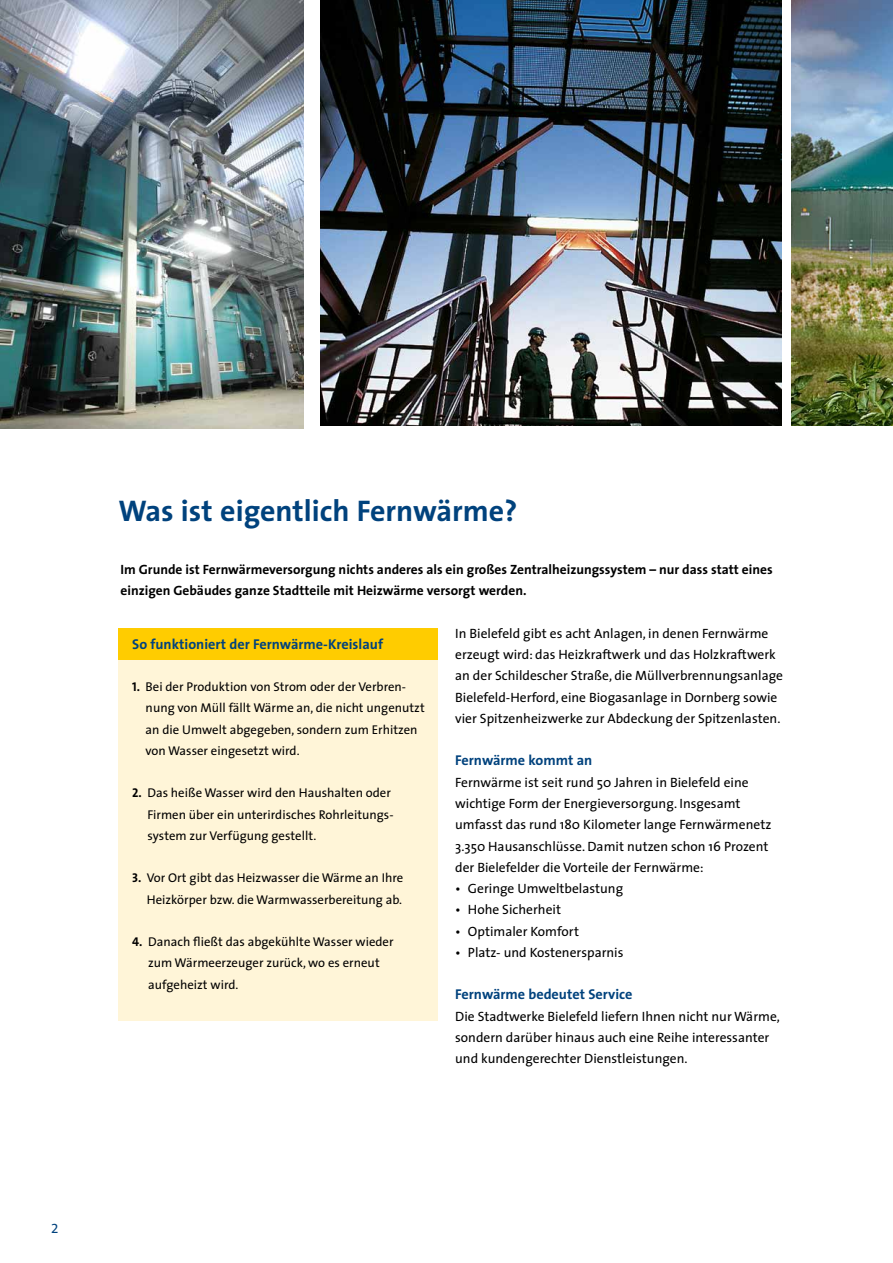
<style>
.page{position:relative;width:893px;height:1263px;background:#fff}
.page>*{position:absolute;margin:0;border:0;box-sizing:border-box;transform-origin:0 0}
.t1{font:700 30px "The Sans";color:#00427d}
.t2{font:700 14.25px "The Sans";color:#00427d}
.t3{font:13.5px/21.3px "The Sans";color:#000}
.t4{font:700 13.5px/21.3px "The Sans";color:#000}
.t5{font:13.5px "The Sans Expert";color:#00427d}
.t6{font:12.75px/21.3px "The Sans";color:#000}
.s1{font-family:"The Sans Bold Caps"}
</style>
<div class="page">
<div style="left:118px;top:659px;width:320px;height:362px;background:#fff5d8"></div>
<div style="left:118px;top:627px;width:320px;height:32px;background:#fc0"></div>
<img style="left:792px;top:0;width:101px;height:425px">
<img style="left:0;top:0;width:303px;height:428px">
<img style="left:320px;top:0;width:461px;height:425px">
<h1 class="t1" style="left:118px;top:486px;width:400px">Was ist eigentlich Fernwärme?</h1>
<p class="t4" style="left:120px;top:558px;width:654px">Im Grunde ist Fernwärmeversorgung nichts anderes als ein großes Zentralheizungssystem – nur dass statt eines einzigen Gebäudes ganze Stadtteile mit Heizwärme versorgt werden.</p>
<p class="t2" style="left:132px;top:632px;width:252px">So funktioniert der Fernwärme-Kreislauf</p>
<p class="t6" style="left:146px;top:676px;width:281px;text-indent:-13px"><span class="s1">1.</span> Bei der Produktion von Strom oder der Verbren&shy;nung von Müll fällt Wärme an, die nicht ungenutzt an die Umwelt abgegeben, sondern zum Erhitzen von Wasser eingesetzt wird.</p>
<p class="t6" style="left:147px;top:782px;width:248px;text-indent:-15px"><span class="s1">2.</span> Das heiße Wasser wird den Haushalten oder<br>Firmen über ein unterirdisches Rohrleitungs&shy;system zur Verfügung gestellt.</p>
<p class="t6" style="left:132px;top:867px;width:273px;text-align:right"><span class="s1">3.</span> Vor Ort gibt das Heizwasser die Wärme an Ihre<br>Heizkörper bzw. die Warmwasserbereitung ab.</p>
<p class="t6" style="left:148px;top:931px;width:247px;text-indent:-16px"><span class="s1">4.</span> Danach fließt das abgekühlte Wasser wieder zum Wärmeerzeuger zurück, wo es erneut aufgeheizt wird.</p>
<p class="t3" style="left:455px;top:622px;width:329px">In Bielefeld gibt es acht Anlagen, in denen Fernwärme erzeugt wird: das Heizkraftwerk und das Holzkraftwerk an der Schildescher Straße, die Müllverbrennungsanlage Bielefeld-Herford, eine Biogasanlage in Dornberg sowie vier Spitzenheizwerke zur Abdeckung der Spitzenlasten.</p>
<p class="t2" style="left:455px;top:749px;width:139px">Fernwärme kommt an</p>
<p class="t3" style="left:455px;top:771px;width:318px">Fernwärme ist seit rund 50 Jahren in Bielefeld eine wichtige Form der Energieversorgung. Insgesamt umfasst das rund 180 Kilometer lange Fernwärmenetz 3.350 Hausanschlüsse. Damit nutzen schon 16 Prozent der Bielefelder die Vorteile der Fernwärme:</p>
<p class="t3" style="left:455px;top:877px;width:170px">• Geringe Umweltbelastung</p>
<p class="t3" style="left:455px;top:899px;width:107px">• Hohe Sicherheit</p>
<p class="t3" style="left:455px;top:920px;width:125px">• Optimaler Komfort</p>
<p class="t3" style="left:455px;top:941px;width:170px">• Platz- und Kostenersparnis</p>
<p class="t2" style="left:455px;top:982px;width:179px">Fernwärme bedeutet Service</p>
<p class="t3" style="left:455px;top:1005px;width:326px">Die Stadtwerke Bielefeld liefern Ihnen nicht nur Wärme, sondern darüber hinaus auch eine Reihe interessanter und kundengerechter Dienstleistungen.</p>
<p class="t5" style="left:51px;top:1217px;width:9px">2</p>
</div>
